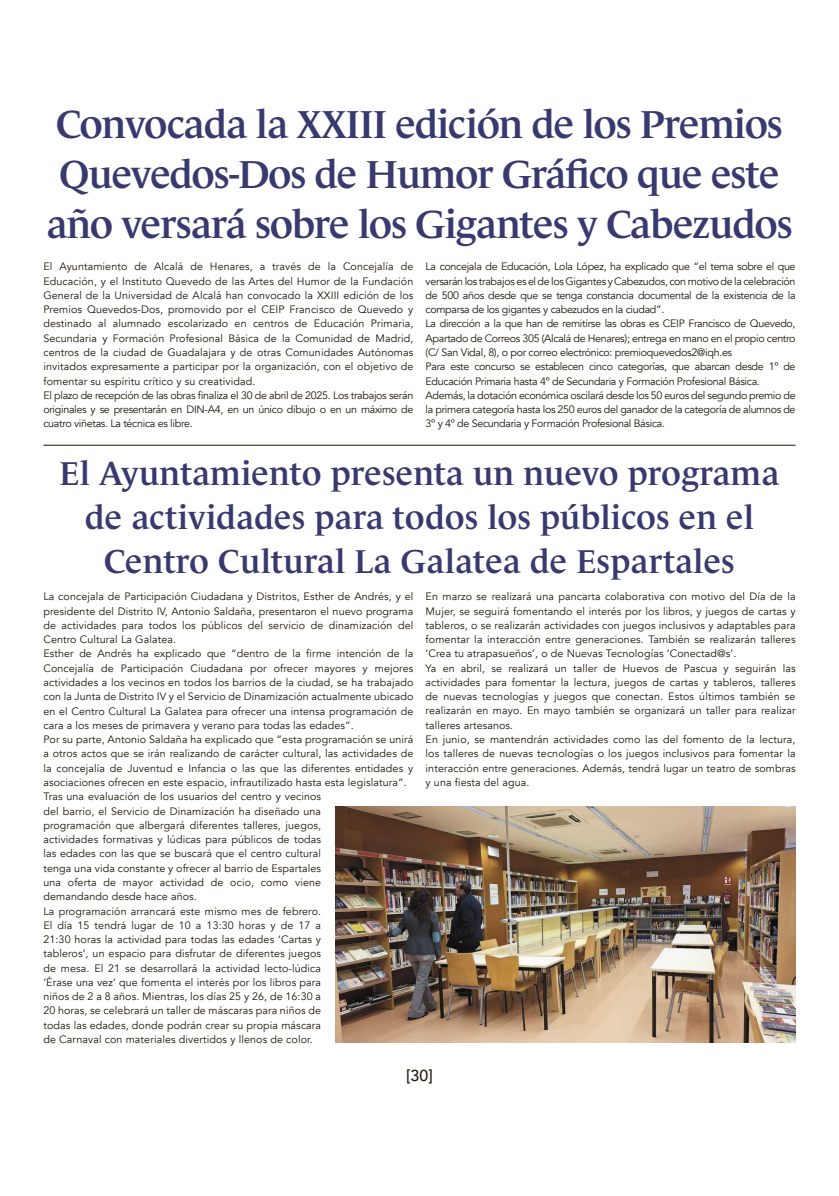
<style>
.page{position:relative;width:839px;height:1196px;background:#fff}
.page>*{position:absolute;margin:0;border:0;box-sizing:border-box;transform-origin:0 0}
.t1{font:600 39.8px/50px "Le Monde Journal Std";letter-spacing:-.02em;color:#37396f;text-align:center}
.t2{font:600 33.6px/43.8px "Le Monde Journal Std";letter-spacing:.01em;color:#37396f;text-align:center}
.t3{font:500 15.8px "Avenir";color:#1e180a}
.t4{font:10.8px/14.2px "Avenir";letter-spacing:.01em;color:#1e180a}
.t5{font:10.8px/14.2px "Avenir";letter-spacing:-.03em;color:#1e180a}
</style>
<div class="page">
<img style="left:335px;top:807px;width:460px;height:235px">
<hr style="left:43px;top:445px;width:752px;height:1px;background:#1e180a">
<h1 class="t1" style="left:46px;top:99px;width:747px">Convocada la XXIII edición de los Premios<br>Quevedos-Dos de Humor Gráfico que este año versará sobre los Gigantes y Cabezudos</h1>
<p class="t4" style="left:43px;top:260px;width:371px">El Ayuntamiento de Alcalá de Henares, a través de la Concejalía de Educación, y el Instituto Quevedo de las Artes del Humor de la Fundación General de la Universidad de Alcalá han convocado la XXIII edición de los Premios Quevedos-Dos, promovido por el CEIP Francisco de Quevedo y destinado al alumnado escolarizado en centros de Educación Primaria, Secundaria y Formación Profesional Básica de la Comunidad de Madrid, centros de la ciudad de Guadalajara y de otras Comunidades Autónomas invitados expresamente a participar por la organización, con el objetivo de fomentar su espíritu crítico y su creatividad.<br>El plazo de recepción de las obras finaliza el 30 de abril de 2025. Los trabajos serán originales y se presentarán en DIN-A4, en un único dibujo o en un máximo de cuatro viñetas. La técnica es libre.</p>
<p class="t5" style="left:425px;top:260px;width:371px">La concejala de Educación, Lola López, ha explicado que “el tema sobre el que versarán los trabajos es el de los Gigantes y Cabezudos, con motivo de la celebración de 500 años desde que se tenga constancia documental de la existencia de la comparsa de los gigantes y cabezudos en la ciudad”.<br>La dirección a la que han de remitirse las obras es CEIP Francisco de Quevedo, Apartado de Correos 305 (Alcalá de Henares); entrega en mano en el propio centro (C/ San Vidal, 8), o por correo electrónico: premioquevedos2@iqh.es<br>Para este concurso se establecen cinco categorías, que abarcan desde 1º de Educación Primaria hasta 4º de Secundaria y Formación Profesional Básica.<br>Además, la dotación económica oscilará desde los 50 euros del segundo premio de la primera categoría hasta los 250 euros del ganador de la categoría de alumnos de 3º y 4º de Secundaria y Formación Profesional Básica.</p>
<h2 class="t2" style="left:60px;top:452px;width:721px">El Ayuntamiento presenta un nuevo programa de actividades para todos los públicos en el<br>Centro Cultural La Galatea de Espartales</h2>
<p class="t4" style="left:43px;top:590px;width:371px">La concejala de Participación Ciudadana y Distritos, Esther de Andrés, y el presidente del Distrito IV, Antonio Saldaña, presentaron el nuevo programa de actividades para todos los públicos del servicio de dinamización del Centro Cultural La Galatea.<br>Esther de Andrés ha explicado que “dentro de la firme intención de la Concejalía de Participación Ciudadana por ofrecer mayores y mejores actividades a los vecinos en todos los barrios de la ciudad, se ha trabajado con la Junta de Distrito IV y el Servicio de Dinamización actualmente ubicado en el Centro Cultural La Galatea para ofrecer una intensa programación de cara a los meses de primavera y verano para todas las edades”.<br>Por su parte, Antonio Saldaña ha explicado que “esta programación se unirá a otros actos que se irán realizando de carácter cultural, las actividades de la concejalía de Juventud e Infancia o las que las diferentes entidades y asociaciones ofrecen en este espacio, infrautilizado hasta esta legislatura”.<br>Tras una evaluación de los usuarios del centro y vecinos<br>del barrio, el Servicio de Dinamización ha diseñado una<br>programación que albergará diferentes talleres, juegos,<br>actividades formativas y lúdicas para públicos de todas<br>las edades con las que se buscará que el centro cultural<br>tenga una vida constante y ofrecer al barrio de Espartales<br>una oferta de mayor actividad de ocio, como viene<br>demandando desde hace años.<br>La programación arrancará este mismo mes de febrero.<br>El día 15 tendrá lugar de 10 a 13:30 horas y de 17 a<br>21:30 horas la actividad para todas las edades ‘Cartas y<br>tableros’, un espacio para disfrutar de diferentes juegos<br>de mesa. El 21 se desarrollará la actividad lecto-lúdica<br>‘Érase una vez’ que fomenta el interés por los libros para<br>niños de 2 a 8 años. Mientras, los días 25 y 26, de 16:30 a<br>20 horas, se celebrará un taller de máscaras para niños de<br>todas las edades, donde podrán crear su propia máscara<br>de Carnaval con materiales divertidos y llenos de color.</p>
<p class="t4" style="left:425px;top:589px;width:371px">En marzo se realizará una pancarta colaborativa con motivo del Día de la Mujer, se seguirá fomentando el interés por los libros, y juegos de cartas y tableros, o se realizarán actividades con juegos inclusivos y adaptables para fomentar la interacción entre generaciones. También se realizarán talleres ‘Crea tu atrapasueños’, o de Nuevas Tecnologías ‘Conectad@s’.<br>Ya en abril, se realizará un taller de Huevos de Pascua y seguirán las actividades para fomentar la lectura, juegos de cartas y tableros, talleres de nuevas tecnologías y juegos que conectan. Estos últimos también se realizarán en mayo. En mayo también se organizará un taller para realizar talleres artesanos.<br>En junio, se mantendrán actividades como las del fomento de la lectura, los talleres de nuevas tecnologías o los juegos inclusivos para fomentar la interacción entre generaciones. Además, tendrá lugar un teatro de sombras y una fiesta del agua.</p>
<h3 class="t3" style="left:406px;top:1061px;width:28px">[30]</h3>
</div>
